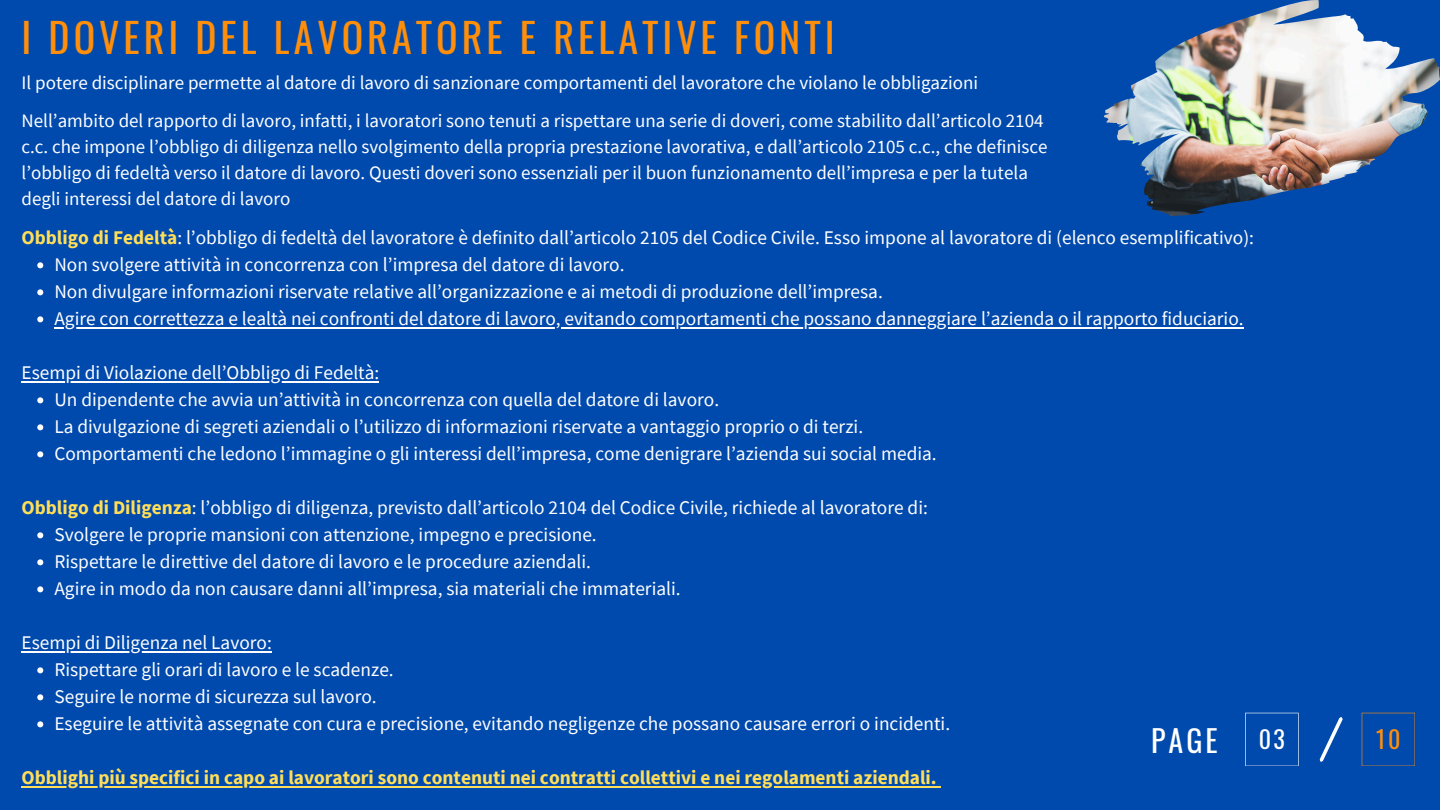
<style>
.page{position:relative;width:1440px;height:810px;background:#004aad}
.page>*{position:absolute;margin:0;border:0;box-sizing:border-box;transform-origin:0 0}
.t1{font:40px "Oswald";letter-spacing:.1em;color:#ff8e0a}
.t2{font:30px "Oswald";color:#fff}
.t3{font:24px "Oswald";color:#fff}
.t4{font:24px "Oswald";color:#ff8e0a}
.t5{font:19.3px "Source Sans Pro";color:#fff}
.t6{font:700 19.3px "Source Sans Pro";color:#ffde59}
.t7{font:19px/26.2px "Source Sans Pro";color:#fff}
.s1{font-weight:700;color:#ffde59}
</style>
<div class="page">
<img style="left:1104px;top:0;width:336px;height:216px">
<svg style="left:1245px;top:713px;width:53px;height:53px"></svg>
<svg style="left:1362px;top:713px;width:53px;height:53px"></svg>
<svg style="left:1319px;top:717px;width:24px;height:45px"></svg>
<svg style="left:37px;top:262px;width:6px;height:6px"></svg>
<svg style="left:37px;top:289px;width:6px;height:6px"></svg>
<svg style="left:37px;top:316px;width:6px;height:6px"></svg>
<hr style="left:54px;top:327px;width:1190px;height:1px;background:#fff">
<hr style="left:22px;top:381px;width:357px;height:1px;background:#fff">
<svg style="left:37px;top:397px;width:6px;height:6px"></svg>
<svg style="left:37px;top:424px;width:6px;height:6px"></svg>
<svg style="left:37px;top:451px;width:6px;height:6px"></svg>
<svg style="left:37px;top:532px;width:6px;height:6px"></svg>
<svg style="left:37px;top:559px;width:6px;height:6px"></svg>
<svg style="left:37px;top:586px;width:6px;height:6px"></svg>
<hr style="left:22px;top:651px;width:250px;height:1px;background:#fff">
<svg style="left:37px;top:667px;width:6px;height:6px"></svg>
<svg style="left:37px;top:694px;width:6px;height:6px"></svg>
<svg style="left:37px;top:721px;width:6px;height:6px"></svg>
<hr style="left:22px;top:786px;width:915px;height:1px;background:#ffde59">
<p class="t1" style="left:22px;top:7px;width:815px">I DOVERI DEL LAVORATORE E RELATIVE FONTI</p>
<p class="t7" style="left:22px;top:69px;width:958px">Il potere disciplinare permette al datore di lavoro di sanzionare comportamenti del lavoratore che violano le obbligazioni</p>
<p class="t7" style="left:22px;top:107px;width:1028px">Nell’ambito del rapporto di lavoro, infatti, i lavoratori sono tenuti a rispettare una serie di doveri, come stabilito dall’articolo 2104 c.c. che impone l’obbligo di diligenza nello svolgimento della propria prestazione lavorativa, e dall’articolo 2105 c.c., che definisce l’obbligo di fedeltà verso il datore di lavoro. Questi doveri sono essenziali per il buon funzionamento dell’impresa e per la tutela degli interessi del datore di lavoro</p>
<p class="t5" style="left:22px;top:225px;width:1234px"><span class="s1">Obbligo di Fedeltà</span>: l’obbligo di fedeltà del lavoratore è definito dall’articolo 2105 del Codice Civile. Esso impone al lavoratore di (elenco esemplificativo):</p>
<p class="t5" style="left:54px;top:252px;width:572px">Non svolgere attività in concorrenza con l’impresa del datore di lavoro.</p>
<p class="t5" style="left:54px;top:279px;width:830px">Non divulgare informazioni riservate relative all’organizzazione e ai metodi di produzione dell’impresa.</p>
<p class="t5" style="left:54px;top:306px;width:1191px">Agire con correttezza e lealtà nei confronti del datore di lavoro, evitando comportamenti che possano danneggiare l’azienda o il rapporto fiduciario.</p>
<p class="t5" style="left:22px;top:360px;width:359px">Esempi di Violazione dell’Obbligo di Fedeltà:</p>
<p class="t5" style="left:54px;top:387px;width:666px">Un dipendente che avvia un’attività in concorrenza con quella del datore di lavoro.</p>
<p class="t5" style="left:54px;top:414px;width:810px">La divulgazione di segreti aziendali o l’utilizzo di informazioni riservate a vantaggio proprio o di terzi.</p>
<p class="t5" style="left:54px;top:441px;width:884px">Comportamenti che ledono l’immagine o gli interessi dell’impresa, come denigrare l’azienda sui social media.</p>
<p class="t5" style="left:22px;top:495px;width:908px"><span class="s1">Obbligo di Diligenza</span>: l’obbligo di diligenza, previsto dall’articolo 2104 del Codice Civile, richiede al lavoratore di:</p>
<p class="t5" style="left:54px;top:522px;width:544px">Svolgere le proprie mansioni con attenzione, impegno e precisione.</p>
<p class="t5" style="left:54px;top:549px;width:538px">Rispettare le direttive del datore di lavoro e le procedure aziendali.</p>
<p class="t5" style="left:54px;top:576px;width:628px">Agire in modo da non causare danni all’impresa, sia materiali che immateriali.</p>
<p class="t5" style="left:22px;top:630px;width:252px">Esempi di Diligenza nel Lavoro:</p>
<p class="t5" style="left:54px;top:657px;width:341px">Rispettare gli orari di lavoro e le scadenze.</p>
<h3 class="t5" style="left:54px;top:684px;width:324px">Seguire le norme di sicurezza sul lavoro.</h3>
<h2 class="t5" style="left:54px;top:711px;width:897px">Eseguire le attività assegnate con cura e precisione, evitando negligenze che possano causare errori o incidenti.</h2>
<p class="t6" style="left:22px;top:765px;width:917px">Obblighi più specifici in capo ai lavoratori sono contenuti nei contratti collettivi e nei regolamenti aziendali.</p>
<p class="t2" style="left:1151px;top:717px;width:68px">PAGE</p>
<p class="t3" style="left:1259px;top:721px;width:28px">03</p>
<p class="t4" style="left:1376px;top:721px;width:26px">10</p>
</div>
